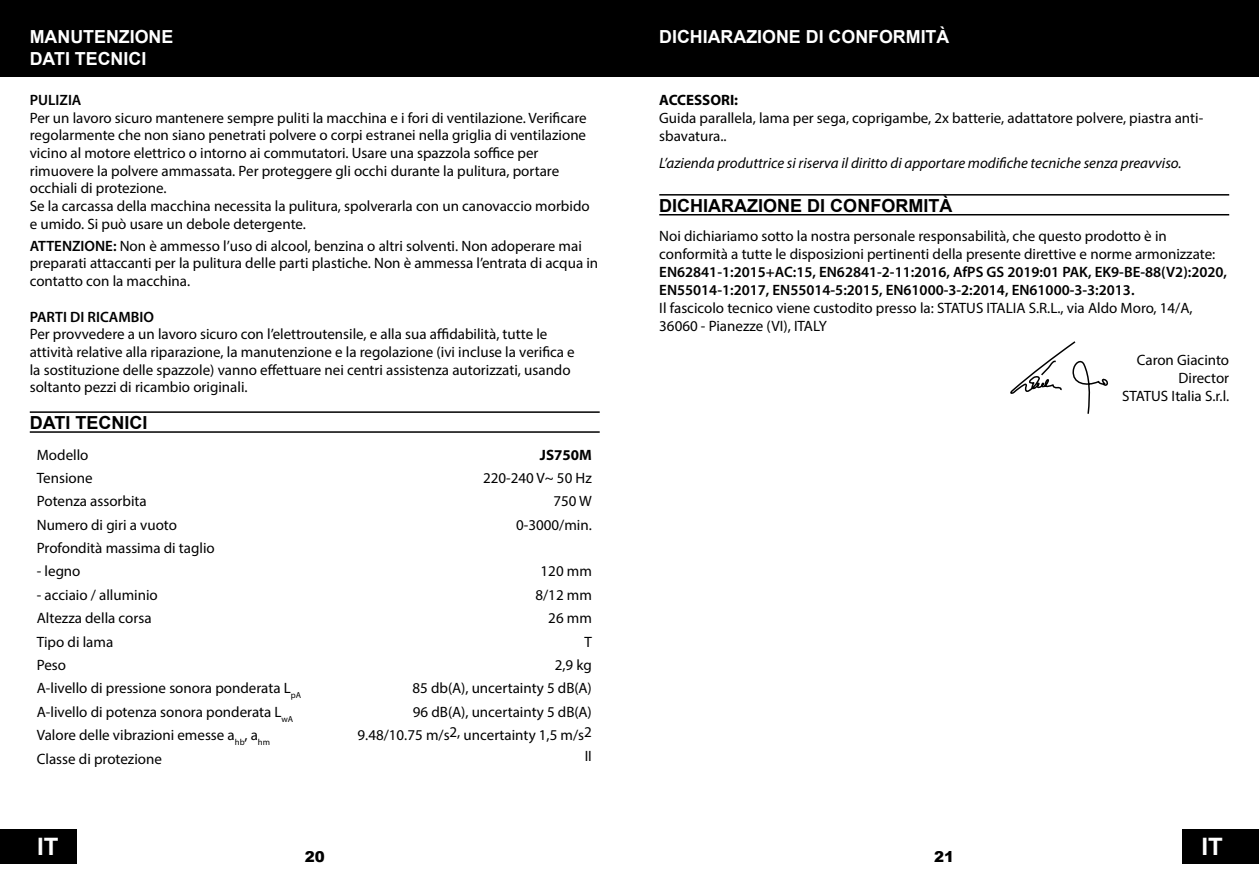
<style>
.page{position:relative;width:1259px;height:893px;background:#fff}
.page>*{position:absolute;margin:0;border:0;box-sizing:border-box;transform-origin:0 0}
.t1{font:700 24px "Arial";color:#fff}
.t2{font:700 18px "Arial";color:#fff}
.t3{font:700 18px "Arial";color:#000}
.t4{font:15px/17.7px "Myriad Pro";color:#000}
.t5{font:600 15px/18px "Myriad Pro";color:#000}
.t6{font:italic 15px "Myriad Pro";color:#000}
.t7{font:700 15px "Myriad Pro";color:#000}
.t8{font:900 15px "Arial";color:#000}
.s1{font-weight:600}
</style>
<div class="page">
<div style="left:0;top:829px;width:77px;height:34px;background:#000"></div>
<div style="left:0;top:0;width:629px;height:77px;background:#000"></div>
<div style="left:629px;top:0;width:630px;height:77px;background:#000"></div>
<div style="left:1182px;top:829px;width:77px;height:34px;background:#000"></div>
<hr style="left:30px;top:411px;width:570px;height:2px;background:#000">
<hr style="left:30px;top:431px;width:570px;height:2px;background:#000">
<hr style="left:659px;top:194px;width:570px;height:2px;background:#000">
<hr style="left:659px;top:214px;width:570px;height:1px;background:#000">
<svg style="left:1010px;top:341px;width:98px;height:73px"></svg>
<p class="t2" style="left:30px;top:24px;width:145px">MANUTENZIONE</p>
<p class="t2" style="left:30px;top:46px;width:118px">DATI TECNICI</p>
<p class="t5" style="left:30px;top:90px;width:53px">PULIZIA</p>
<p class="t4" style="left:30px;top:109px;width:561px">Per un lavoro sicuro mantenere sempre puliti la macchina e i fori di ventilazione. Verificare regolarmente che non siano penetrati polvere o corpi estranei nella griglia di ventilazione vicino al motore elettrico o intorno ai commutatori. Usare una spazzola soffice per rimuovere la polvere ammassata. Per proteggere gli occhi durante la pulitura, portare occhiali di protezione.<br>Se la carcassa della macchina necessita la pulitura, spolverarla con un canovaccio morbido e umido. Si può usare un debole detergente.</p>
<p class="t4" style="left:30px;top:237px;width:570px"><span class="s1">ATTENZIONE:</span> Non è ammesso l’uso di alcool, benzina o altri solventi. Non adoperare mai preparati attaccanti per la pulitura delle parti plastiche. Non è ammessa l’entrata di acqua in contatto con la macchina.</p>
<p class="t5" style="left:30px;top:307px;width:126px">PARTI DI RICAMBIO</p>
<p class="t4" style="left:30px;top:325px;width:546px">Per provvedere a un lavoro sicuro con l’elettroutensile, e alla sua affidabilità, tutte le attività relative alla riparazione, la manutenzione e la regolazione (ivi incluse la verifica e la sostituzione delle spazzole) vanno effettuare nei centri assistenza autorizzati, usando soltanto pezzi di ricambio originali.</p>
<p class="t3" style="left:30px;top:410px;width:119px">DATI TECNICI</p>
<p class="t4" style="left:37px;top:445px;width:53px">Modello</p>
<p class="t7" style="left:540px;top:445px;width:53px">JS750M</p>
<p class="t4" style="left:37px;top:469px;width:57px">Tensione</p>
<p class="t4" style="left:483px;top:469px;width:110px">220-240 V~ 50 Hz</p>
<p class="t4" style="left:37px;top:492px;width:111px">Potenza assorbita</p>
<p class="t4" style="left:553px;top:492px;width:40px">750 W</p>
<p class="t4" style="left:37px;top:516px;width:142px">Numero di giri a vuoto</p>
<p class="t4" style="left:516px;top:516px;width:77px">0-3000/min.</p>
<p class="t4" style="left:37px;top:539px;width:179px">Profondità massima di taglio</p>
<p class="t4" style="left:37px;top:562px;width:45px">- legno</p>
<p class="t4" style="left:540px;top:562px;width:53px">120 mm</p>
<p class="t4" style="left:37px;top:586px;width:123px">- acciaio / alluminio</p>
<p class="t4" style="left:535px;top:586px;width:58px">8/12 mm</p>
<p class="t4" style="left:37px;top:609px;width:116px">Altezza della corsa</p>
<p class="t4" style="left:548px;top:609px;width:45px">26 mm</p>
<p class="t4" style="left:37px;top:632px;width:78px">Tipo di lama</p>
<p class="t4" style="left:584px;top:632px;width:9px">T</p>
<p class="t4" style="left:37px;top:656px;width:31px">Peso</p>
<p class="t4" style="left:555px;top:656px;width:39px">2,9 kg</p>
<p class="t4" style="left:37px;top:679px;width:266px">А-livello di pressione sonora ponderata L<sub>pA</sub></p>
<p class="t4" style="left:412px;top:679px;width:181px">85 db(A), uncertainty 5 dB(A)</p>
<p class="t4" style="left:37px;top:703px;width:258px">А-livello di potenza sonora ponderata L<sub>wA</sub></p>
<p class="t4" style="left:413px;top:703px;width:181px">96 dB(A), uncertainty 5 dB(A)</p>
<p class="t4" style="left:37px;top:726px;width:235px">Valore delle vibrazioni emesse а<sub>hb</sub>, a<sub>hm</sub></p>
<p class="t4" style="left:357px;top:726px;width:236px">9.48/10.75 m/s2, uncertainty 1,5 m/s2</p>
<p class="t4" style="left:37px;top:749px;width:127px">Classe di protezione</p>
<p class="t4" style="left:585px;top:746px;width:9px">II</p>
<p class="t2" style="left:659px;top:24px;width:292px">DICHIARAZIONE DI CONFORMITÀ</p>
<p class="t7" style="left:659px;top:90px;width:80px">ACCESSORI:</p>
<p class="t4" style="left:659px;top:108px;width:545px">Guida parallela, lama per sega, coprigambe, 2x batterie, adattatore polvere, piastra anti&shy;sbavatura..</p>
<p class="t6" style="left:659px;top:154px;width:524px">L’azienda produttrice si riserva il diritto di apportare modifiche tecniche senza preavviso.</p>
<p class="t3" style="left:659px;top:193px;width:294px">DICHIARAZIONE DI CONFORMITÀ</p>
<p class="t4" style="left:659px;top:226px;width:557px">Noi dichiariamo sotto la nostra personale responsabilità, che questo prodotto è in conformità a tutte le disposizioni pertinenti della presente direttive e norme armonizzate:</p>
<p class="t5" style="left:659px;top:262px;width:569px">EN62841-1:2015+AC:15, EN62841-2-11:2016, AfPS GS 2019:01 PAK, EK9-BE-88(V2):2020,<br>EN55014-1:2017, EN55014-5:2015, EN61000-3-2:2014, EN61000-3-3:2013.</p>
<p class="t4" style="left:659px;top:298px;width:535px">Il fascicolo tecnico viene custodito presso la: STATUS ITALIA S.R.L., via Aldo Moro, 14/A,<br>36060 - Pianezze (VI), ITALY</p>
<p class="t4" style="left:1122px;top:351px;width:109px;text-align:right">Caron Giacinto<br>Director<br>STATUS Italia S.r.l.</p>
<h1 class="t1" style="left:37px;top:829px;width:23px">IT</h1>
<p class="t8" style="left:305px;top:846px;width:22px">20</p>
<p class="t8" style="left:934px;top:846px;width:22px">21</p>
<h1 class="t1" style="left:1201px;top:829px;width:23px">IT</h1>
</div>
